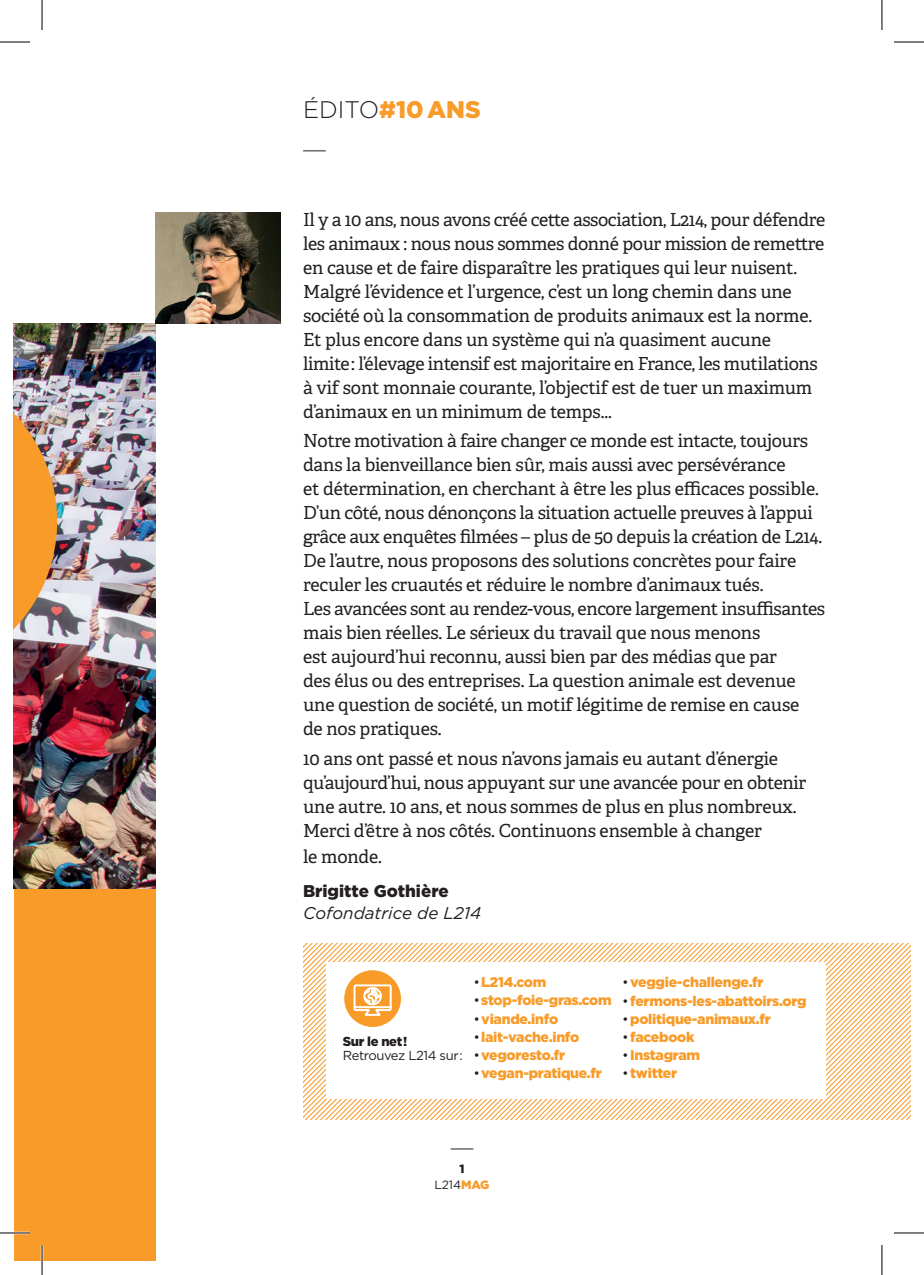
<style>
.page{position:relative;width:924px;height:1275px;background:#fff}
.page>*{position:absolute;margin:0;border:0;box-sizing:border-box;transform-origin:0 0}
.t1{font:900 24px "Gotham";color:#f89b28}
.t2{font:18px/24px "Adelle";letter-spacing:-.015em;color:#231f20}
.t3{font:italic 17px "Gotham";color:#231f20}
.t4{font:900 17px "Gotham";color:#231f20}
.t5{font:900 14px "Gotham";letter-spacing:-.02em;color:#f89b28}
.t6{font:13px "Gotham";letter-spacing:-.03em;color:#231f20}
.t7{font:900 13px "Gotham";letter-spacing:-.03em;color:#231f20}
.t8{font:12px/16px "Gotham";color:#231f20;text-align:center}
.s1{font-weight:300;color:#231f20}
.s2{font-weight:900}
.s3{font-weight:900;color:#f89b28}
</style>
<div class="page">
<svg style="left:450px;top:1148px;width:23px;height:1px"></svg>
<svg style="left:643px;top:944px;width:266px;height:175px"></svg>
<div style="left:325px;top:962px;width:499px;height:137px;background:#fff"></div>
<svg style="left:303px;top:944px;width:268px;height:175px"></svg>
<svg style="left:303px;top:150px;width:22px;height:1px"></svg>
<div style="left:14px;top:888px;width:141px;height:373px;background:#f89b28"></div>
<img style="left:14px;top:323px;width:141px;height:565px">
<img style="left:155px;top:212px;width:125px;height:111px">
<img style="left:14px;top:350px;width:58px;height:342px">
<hr style="left:0;top:1231px;width:30px;height:3px;background:#fff">
<hr style="left:41px;top:1245px;width:2px;height:30px;background:#fff">
<hr style="left:0;top:42px;width:30px;height:1px;background:#000">
<hr style="left:893px;top:42px;width:30px;height:1px;background:#000">
<hr style="left:0;top:1232px;width:30px;height:1px;background:#000">
<hr style="left:893px;top:1232px;width:30px;height:1px;background:#000">
<hr style="left:42px;top:0;width:1px;height:30px;background:#000">
<hr style="left:42px;top:1245px;width:1px;height:30px;background:#000">
<hr style="left:881px;top:0;width:1px;height:30px;background:#000">
<hr style="left:881px;top:1245px;width:1px;height:30px;background:#000">
<h1 class="t1" style="left:303px;top:93px;width:179px"><span class="s1">ÉDITO</span>#10 ANS</h1>
<p class="t2" style="left:303px;top:208px;width:523px">Il y a 10 ans, nous avons créé cette association, L214, pour défendre les animaux : nous nous sommes donné pour mission de remettre en cause et de faire disparaître les pratiques qui leur nuisent.<br>Malgré l’évidence et l’urgence, c’est un long chemin dans une société où la consommation de produits animaux est la norme.<br>Et plus encore dans un système qui n’a quasiment aucune limite: l’élevage intensif est majoritaire en France, les mutilations à vif sont monnaie courante, l’objectif est de tuer un maximum d’animaux en un minimum de temps...</p>
<p class="t2" style="left:303px;top:429px;width:523px">Notre motivation à faire changer ce monde est intacte, toujours dans la bienveillance bien sûr, mais aussi avec persévérance<br>et détermination, en cherchant à être les plus efficaces possible.<br>D’un côté, nous dénonçons la situation actuelle preuves à l’appui grâce aux enquêtes filmées – plus de 50 depuis la création de L214.<br>De l’autre, nous proposons des solutions concrètes pour faire reculer les cruautés et réduire le nombre d’animaux tués.<br>Les avancées sont au rendez-vous, encore largement insuffisantes mais bien réelles. Le sérieux du travail que nous menons<br>est aujourd’hui reconnu, aussi bien par des médias que par<br>des élus ou des entreprises. La question animale est devenue une question de société, un motif légitime de remise en cause<br>de nos pratiques.</p>
<p class="t2" style="left:303px;top:747px;width:504px">10 ans ont passé et nous n’avons jamais eu autant d’énergie qu’aujourd’hui, nous appuyant sur une avancée pour en obtenir une autre. 10 ans, et nous sommes de plus en plus nombreux.<br>Merci d’être à nos côtés. Continuons ensemble à changer</p>
<p class="t2" style="left:303px;top:845px;width:80px">le monde.</p>
<p class="t4" style="left:303px;top:879px;width:147px">Brigitte Gothière</p>
<p class="t3" style="left:303px;top:901px;width:179px">Cofondatrice de L214</p>
<p class="t7" style="left:342px;top:1032px;width:66px">Sur le net !</p>
<p class="t6" style="left:342px;top:1046px;width:121px">Retrouvez L214 sur :</p>
<p class="t5" style="left:473px;top:973px;width:75px"><span class="s1">•</span> L214.com</p>
<p class="t5" style="left:473px;top:991px;width:140px"><span class="s1">•</span> stop-foie-gras.com</p>
<p class="t5" style="left:473px;top:1009px;width:86px"><span class="s1">•</span> viande.info</p>
<p class="t5" style="left:473px;top:1027px;width:107px"><span class="s1">•</span> lait-vache.info</p>
<p class="t5" style="left:473px;top:1045px;width:93px"><span class="s1">•</span> vegoresto.fr</p>
<p class="t5" style="left:473px;top:1063px;width:130px"><span class="s1">•</span> vegan-pratique.fr</p>
<p class="t5" style="left:622px;top:973px;width:143px"><span class="s1">•</span> veggie-challenge.fr</p>
<p class="t5" style="left:622px;top:991px;width:186px"><span class="s1">•</span> fermons-les-abattoirs.org</p>
<p class="t5" style="left:622px;top:1009px;width:150px"><span class="s1">•</span> politique-animaux.fr</p>
<p class="t5" style="left:622px;top:1027px;width:74px"><span class="s1">•</span> facebook</p>
<p class="t5" style="left:622px;top:1045px;width:79px"><span class="s1">•</span> Instagram</p>
<p class="t5" style="left:622px;top:1063px;width:56px"><span class="s1">•</span> twitter</p>
<p class="t8" style="left:434px;top:1160px;width:56px"><span class="s2">1<br></span>L214<span class="s3">MAG</span></p>
</div>
